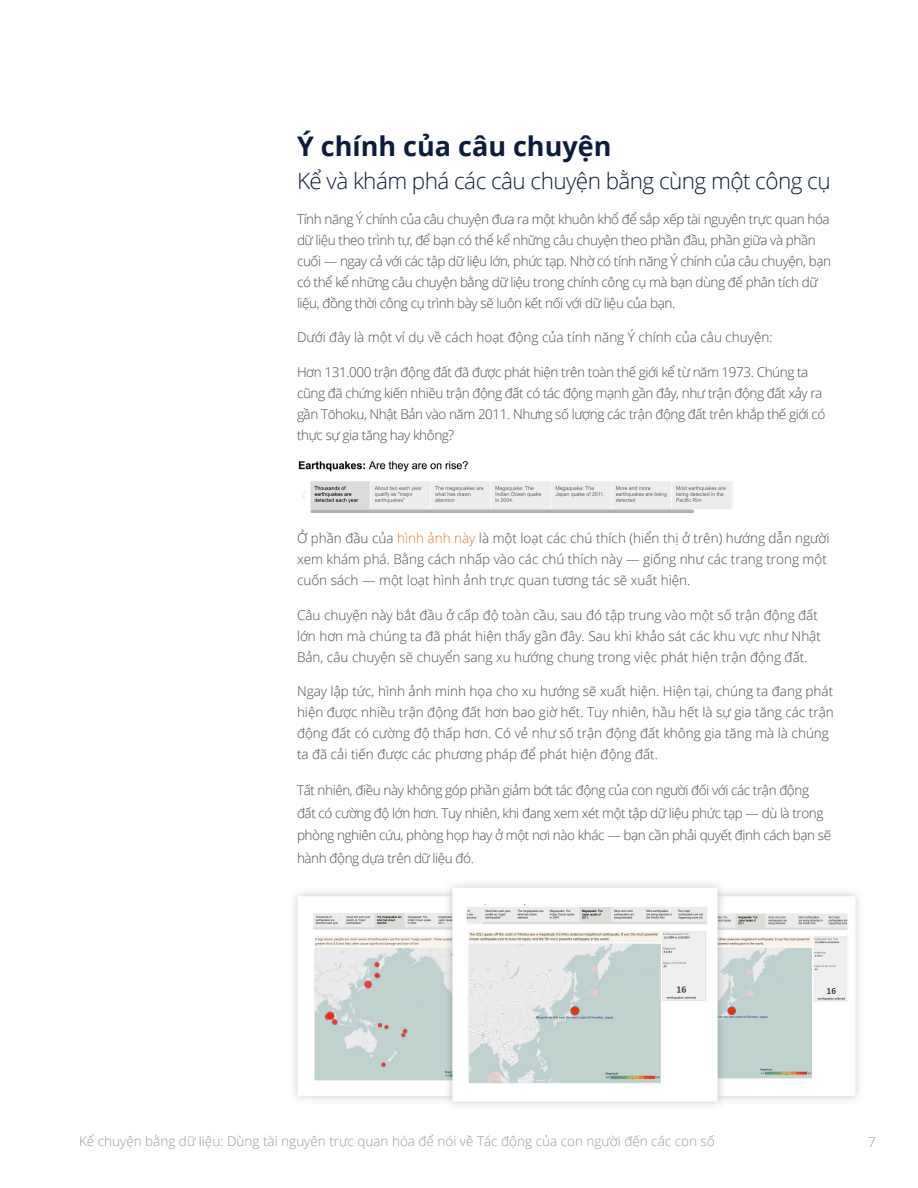
<style>
.page{position:relative;width:918px;height:1188px;background:#fff}
.page>*{position:absolute;margin:0;border:0;box-sizing:border-box;transform-origin:0 0}
.BODYCOPY-subhead{font:700 27px "Open Sans";color:#0c1c3a}
.BODYCOPY-subhead-2{font:300 22.5px "Open Sans";letter-spacing:-.025em;color:#0c1c3a}
.INTRO_-_TOC_page__s{font:300 13.5px/21px "Open Sans";letter-spacing:-.03em;color:#4b4b4b}
.INTRO_-_TOC_page__s-2{font:300 13.5px/21px "Open Sans";color:#4b4b4b}
.t1{font:300 13.5px "Open Sans";color:#9b9b9b}
.s1{color:#e8762c}
</style>
<div class="page">
<img style="left:294px;top:884px;width:565px;height:221px">
<img style="left:298px;top:461px;width:435px;height:52px">
<p class="BODYCOPY-subhead" style="left:297px;top:127px;width:316px">Ý chính của câu chuyện</p>
<p class="BODYCOPY-subhead-2" style="left:297px;top:166px;width:535px">Kể và khám phá các câu chuyện bằng cùng một công cụ</p>
<p class="INTRO_-_TOC_page__s" style="left:297px;top:208px;width:536px">Tính năng Ý chính của câu chuyện đưa ra một khuôn khổ để sắp xếp tài nguyên trực quan hóa dữ liệu theo trình tự, để bạn có thể kể những câu chuyện theo phần đầu, phần giữa và phần cuối — ngay cả với các tập dữ liệu lớn, phức tạp. Nhờ có tính năng Ý chính của câu chuyện, bạn có thể kể những câu chuyện bằng dữ liệu trong chính công cụ mà bạn dùng để phân tích dữ liệu, đồng thời công cụ trình bày sẽ luôn kết nối với dữ liệu của bạn.</p>
<p class="INTRO_-_TOC_page__s-2" style="left:297px;top:327px;width:477px">Dưới đây là một ví dụ về cách hoạt động của tính năng Ý chính của câu chuyện:</p>
<p class="INTRO_-_TOC_page__s" style="left:297px;top:361px;width:530px">Hơn 131.000 trận động đất đã được phát hiện trên toàn thế giới kể từ năm 1973. Chúng ta cũng đã chứng kiến nhiều trận động đất có tác động mạnh gần đây, như trận động đất xảy ra gần Tōhoku, Nhật Bản vào năm 2011. Nhưng số lượng các trận động đất trên khắp thế giới có thực sự gia tăng hay không?</p>
<p class="INTRO_-_TOC_page__s-2" style="left:297px;top:528px;width:534px">Ở phần đầu của <span class="s1">hình ảnh này</span> là một loạt các chú thích (hiển thị ở trên) hướng dẫn người xem khám phá. Bằng cách nhấp vào các chú thích này — giống như các trang trong một cuốn sách — một loạt hình ảnh trực quan tương tác sẽ xuất hiện.</p>
<p class="INTRO_-_TOC_page__s-2" style="left:297px;top:604px;width:526px">Câu chuyện này bắt đầu ở cấp độ toàn cầu, sau đó tập trung vào một số trận động đất lớn hơn mà chúng ta đã phát hiện thấy gần đây. Sau khi khảo sát các khu vực như Nhật<br>Bản, câu chuyện sẽ chuyển sang xu hướng chung trong việc phát hiện trận động đất.</p>
<p class="INTRO_-_TOC_page__s-2" style="left:297px;top:681px;width:538px">Ngay lập tức, hình ảnh minh họa cho xu hướng sẽ xuất hiện. Hiện tại, chúng ta đang phát hiện được nhiều trận động đất hơn bao giờ hết. Tuy nhiên, hầu hết là sự gia tăng các trận động đất có cường độ thấp hơn. Có vẻ như số trận động đất không gia tăng mà là chúng ta đã cải tiến được các phương pháp để phát hiện động đất.</p>
<p class="INTRO_-_TOC_page__s" style="left:297px;top:779px;width:536px;line-height:22.5px">Tất nhiên, điều này không góp phần giảm bớt tác động của con người đối với các trận động đất có cường độ lớn hơn. Tuy nhiên, khi đang xem xét một tập dữ liệu phức tạp — dù là trong phòng nghiên cứu, phòng họp hay ở một nơi nào khác — bạn cần phải quyết định cách bạn sẽ hành động dựa trên dữ liệu đó.</p>
<p class="t1" style="left:79px;top:1132px;width:637px">Kể chuyện bằng dữ liệu: Dùng tài nguyên trực quan hóa để nói về Tác động của con người đến các con số</p>
<p class="t1" style="left:868px;top:1133px;width:9px">7</p>
</div>
